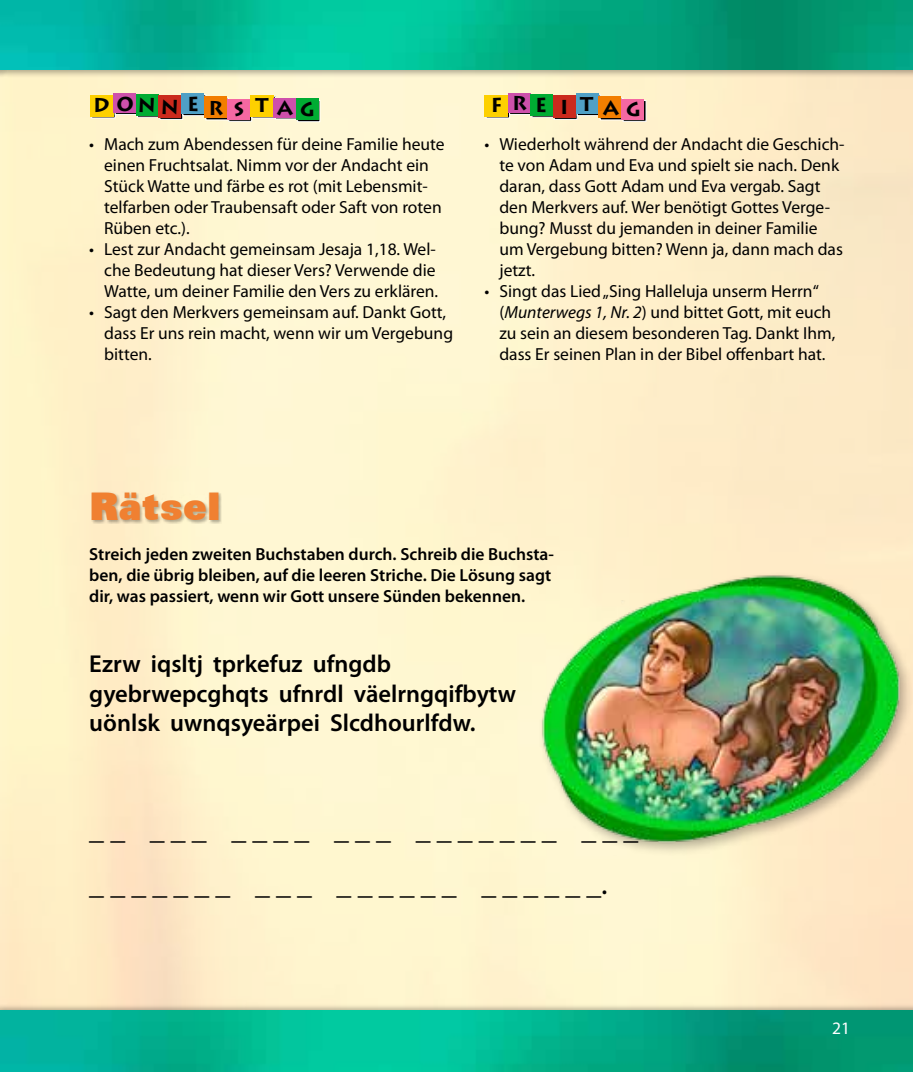
<style>
.page{position:relative;width:913px;height:1072px;background:#fff}
.page>*{position:absolute;margin:0;border:0;box-sizing:border-box;transform-origin:0 0}
.t1{font:900 38.15px "Zurich BT";color:#f08031}
.t2{font:600 29.75px/55.5px "Myriad Pro";color:#000}
.t3{font:600 24.5px/29.4px "Myriad Pro";color:#000}
.t4{font:700 19.95px "Lithos Pro";letter-spacing:.345em;color:#000}
.t5{font:700 19.95px "Lithos Pro";letter-spacing:.405em;color:#000}
.t6{font:17.5px/21px "Myriad Pro";color:#000}
.t7{font:600 17.5px/21px "Myriad Pro";color:#000}
.t8{font:17.5px "Myriad Pro";color:#fff}
.s1{font-style:italic}
.s2{font-size:24.5px}
</style>
<div class="page">
<img style="left:0;top:77px;width:913px;height:925px">
<div style="left:0;top:1002px;width:913px;height:69px;background:#000;opacity:.3"></div>
<img style="left:0;top:1010px;width:913px;height:61px">
<div style="left:0;top:0;width:913px;height:77px;background:#000;opacity:.3"></div>
<img style="left:0;top:0;width:913px;height:70px">
<div style="left:90px;top:95px;width:23px;height:21px;background:#fdd000"></div>
<svg style="left:115px;top:113px;width:21px;height:2px"></svg>
<div style="left:113px;top:93px;width:23px;height:20px;background:#ce50ab"></div>
<div style="left:137px;top:96px;width:23px;height:21px;background:#4c4c4c"></div>
<div style="left:136px;top:94px;width:22px;height:22px;background:#00ac33"></div>
<svg style="left:160px;top:114px;width:23px;height:6px"></svg>
<div style="left:158px;top:95px;width:23px;height:23px;background:#cb2a1d"></div>
<div style="left:183px;top:95px;width:23px;height:21px;border:1px solid #fff"></div>
<div style="left:181px;top:93px;width:23px;height:21px;background:#4fa0c6"></div>
<div style="left:204px;top:96px;width:23px;height:22px;background:#f27e00"></div>
<svg style="left:229px;top:116px;width:23px;height:5px"></svg>
<div style="left:227px;top:99px;width:23px;height:21px;background:#f568a2"></div>
<div style="left:250px;top:95px;width:24px;height:21px;background:#fdd000"></div>
<div style="left:274px;top:98px;width:22px;height:19px;background:#ce50ab"></div>
<div style="left:297px;top:100px;width:23px;height:22px;border:1px solid #fff"></div>
<div style="left:296px;top:99px;width:22px;height:21px;background:#00ac33"></div>
<div style="left:484px;top:95px;width:24px;height:21px;background:#fdd000"></div>
<svg style="left:509px;top:113px;width:21px;height:2px"></svg>
<div style="left:508px;top:93px;width:22px;height:20px;background:#ce50ab"></div>
<div style="left:532px;top:96px;width:22px;height:21px;background:#4c4c4c"></div>
<div style="left:530px;top:94px;width:23px;height:22px;background:#00ac33"></div>
<svg style="left:554px;top:114px;width:23px;height:6px"></svg>
<div style="left:552px;top:95px;width:23px;height:23px;background:#cb2a1d"></div>
<svg style="left:577px;top:95px;width:23px;height:21px"></svg>
<div style="left:575px;top:93px;width:23px;height:21px;background:#4fa0c6"></div>
<div style="left:598px;top:96px;width:23px;height:22px;background:#f27e00"></div>
<svg style="left:623px;top:100px;width:23px;height:21px"></svg>
<div style="left:621px;top:99px;width:23px;height:21px;background:#f568a2"></div>
<div style="left:537px;top:570px;width:376px;height:285px;background:#000;opacity:.3"></div>
<img style="left:524px;top:561px;width:380px;height:283px">
<div style="left:92px;top:492px;width:130px;height:32px;background:#000;opacity:.3"></div>
<p class="t4" style="left:93px;top:94px;width:223px">DONNER S TAG</p>
<p class="t5" style="left:491px;top:93px;width:152px">FRE ITAG</p>
<p class="t6" style="left:104px;top:133px;width:342px;text-indent:-15px">• Mach zum Abendessen für deine Familie heute einen Fruchtsalat. Nimm vor der Andacht ein Stück Watte und färbe es rot (mit Lebensmit&shy;telfarben oder Traubensaft oder Saft von roten Rüben etc.).</p>
<p class="t6" style="left:104px;top:238px;width:335px;text-indent:-15px">• Lest zur Andacht gemeinsam Jesaja 1,18. Wel&shy;che Bedeutung hat dieser Vers? Verwende die<br>Watte, um deiner Familie den Vers zu erklären.</p>
<p class="t6" style="left:104px;top:301px;width:350px;text-indent:-15px">• Sagt den Merkvers gemeinsam auf. Dankt Gott, dass Er uns rein macht, wenn wir um Vergebung bitten.</p>
<p class="t6" style="left:499px;top:133px;width:347px;text-indent:-15px">• Wiederholt während der Andacht die Geschich&shy;te von Adam und Eva und spielt sie nach. Denk daran, dass Gott Adam und Eva vergab. Sagt den Merkvers auf. Wer benötigt Gottes Verge&shy;bung? Musst du jemanden in deiner Familie um Vergebung bitten? Wenn ja, dann mach das jetzt.</p>
<p class="t6" style="left:499px;top:280px;width:337px;text-indent:-15px">• Singt das Lied„Sing Halleluja unserm Herrn“ (<span class="s1">Munterwegs 1, Nr. 2</span>) und bittet Gott, mit euch zu sein an diesem besonderen Tag. Dankt Ihm, dass Er seinen Plan in der Bibel offenbart hat.</p>
<h1 class="t1" style="left:89px;top:483px;width:133px">Rätsel</h1>
<p class="t7" style="left:89px;top:543px;width:466px">Streich jeden zweiten Buchstaben durch. Schreib die Buchsta&shy;ben, die übrig bleiben, auf die leeren Striche. Die Lösung sagt dir, was passiert, wenn wir Gott unsere Sünden bekennen.</p>
<h3 class="t3" style="left:89px;top:648px;width:428px">Ezrw iqsltj tprkefuz ufngdb gyebrwepcghqts ufnrdl väelrngqifbytw uönlsk uwnqsyeärpei Slcdhourlfdw.</h3>
<h2 class="t2" style="left:89px;top:800px;width:550px">_ _ _ _ _ _ _ _ _ _ _ _ _ _ _ _ _ _ _ _ _ _ _ _ _ _ _ _ _ _ _ _ _ _ _ _ _ _ _ _ _ _ _ _<span class="s2">.</span></h2>
<p class="t8" style="left:832px;top:1017px;width:19px">21</p>
</div>
